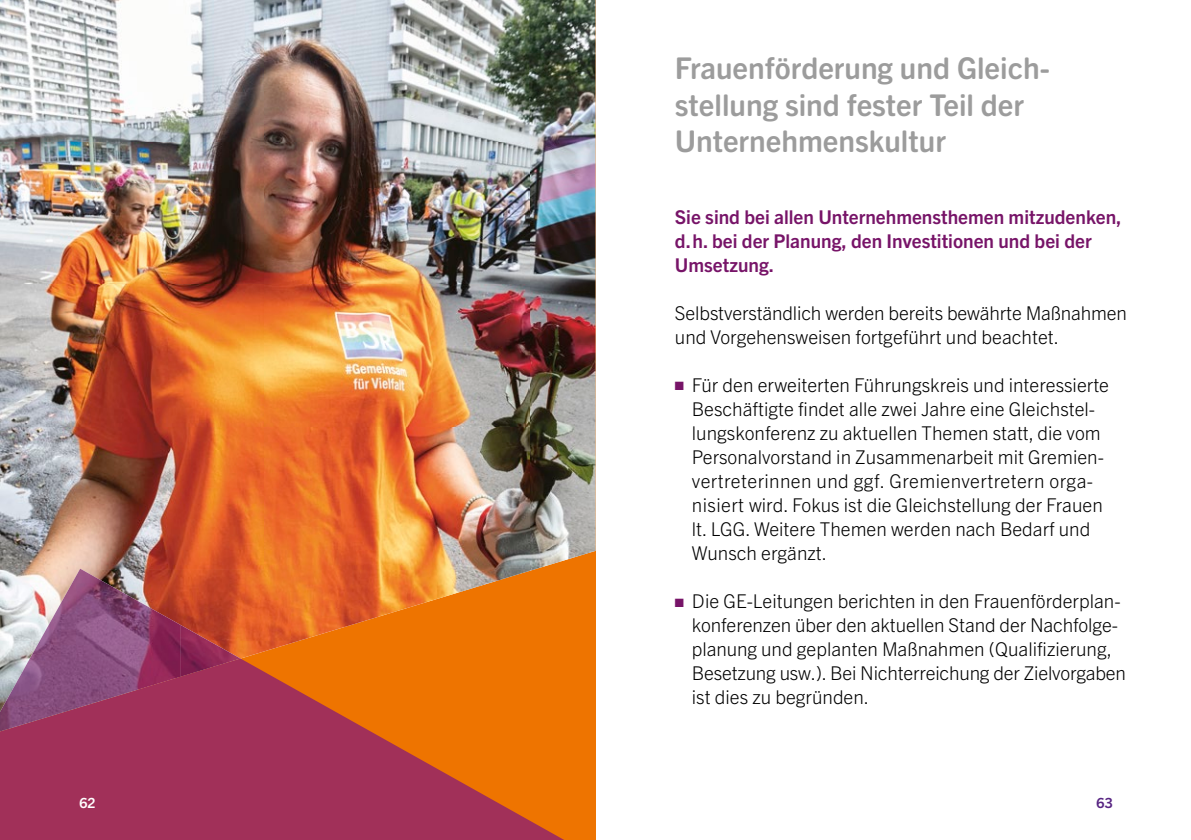
<style>
.page{position:relative;width:1191px;height:840px;background:#fff}
.page>*{position:absolute;margin:0;border:0;box-sizing:border-box;transform-origin:0 0}
.t1{font:700 30px/36px "Trade Gothic Next SR Pro";color:#9c9c9c}
.t2{font:300 19px/24px "Trade Gothic Next LT Pro";color:#000}
.t3{font:700 19px/24px "Trade Gothic Next LT Pro";color:#771468}
.t4{font:700 14px "Trade Gothic Next LT Pro";color:#572482}
.s1{color:#771468}
</style>
<div class="page">
<div style="left:299px;top:569px;width:296px;height:162px;background:#ee7400"></div>
<img style="left:0;top:0;width:529px;height:640px">
<img style="left:529px;top:0;width:66px;height:569px">
<img style="left:240px;top:640px;width:59px;height:18px">
<svg style="left:0;top:658px;width:564px;height:181px;fill:#a13059"></svg>
<img style="left:0;top:568px;width:181px;height:163px">
<img style="left:180px;top:624px;width:60px;height:52px">
<h1 class="t1" style="left:675px;top:48px;width:376px">Frauenförderung und Gleich&shy;stellung sind fester Teil der<br>Unternehmenskultur</h1>
<p class="t3" style="left:675px;top:203px;width:448px">Sie sind bei allen Unternehmensthemen mitzudenken, d. h. bei der Planung, den Investitionen und bei der<br>Umsetzung.</p>
<p class="t2" style="left:675px;top:299px;width:454px">Selbstverständlich werden bereits bewährte Maßnahmen und Vorgehensweisen fortgeführt und beachtet.</p>
<p class="t2" style="left:692px;top:371px;width:419px;text-indent:-17px"><span class="s1">■</span> Für den erweiterten Führungskreis und interessierte Beschäftigte findet alle zwei Jahre eine Gleich stel&shy;lungs konferenz zu aktuellen Themen statt, die vom Personalvorstand in Zusammenarbeit mit Gremien&shy;vertreterinnen und ggf. Gremienvertretern orga&shy;nisiert wird. Fokus ist die Gleichstellung der Frauen lt. LGG. Weitere Themen werden nach Bedarf und Wunsch ergänzt.</p>
<p class="t2" style="left:692px;top:587px;width:435px;text-indent:-17px"><span class="s1">■</span> Die GE-Leitungen berichten in den Frauenförderplan&shy;konferenzen über den aktuellen Stand der Nachfolge&shy;planung und geplanten Maßnahmen (Qualifizierung, Besetzung usw.). Bei Nichterreichung der Ziel vorgaben ist dies zu begründen.</p>
<p class="t4" style="left:1096px;top:792px;width:18px">63</p>
</div>
